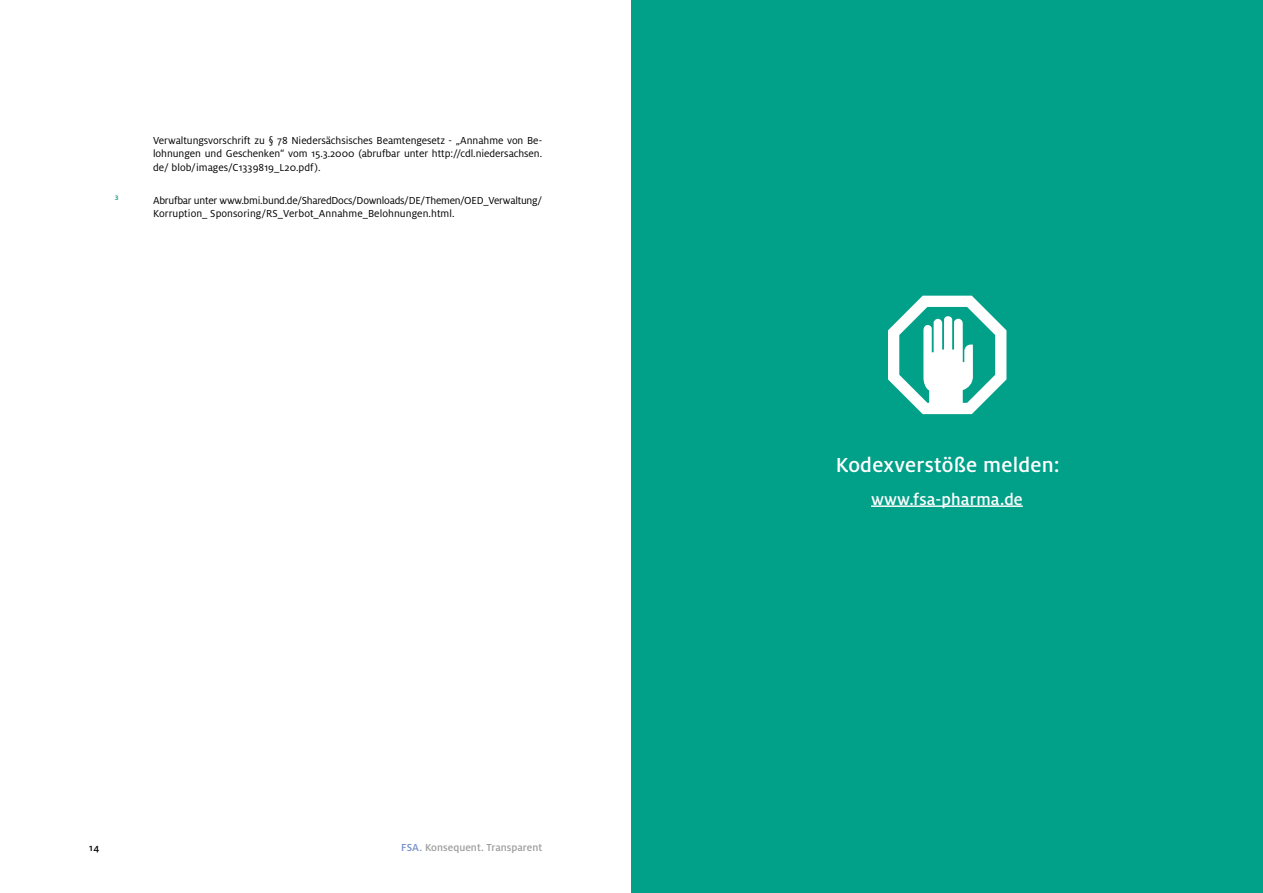
<style>
.page{position:relative;width:1263px;height:893px;background:#fff}
.page>*{position:absolute;margin:0;border:0;box-sizing:border-box;transform-origin:0 0}
.t1{font:500 22.5px "Milo Pro";letter-spacing:.01em;color:#fff}
.t2{font:500 18px "Milo Pro";letter-spacing:.01em;color:#fff}
.t3{font:13.5px "Milo Pro";color:#0ea087}
.t4{font:11.25px/13.5px "Milo Pro";letter-spacing:-.005em;color:#000;text-align:justify}
.t5{font:500 11.25px "Milo Pro";letter-spacing:.005em;color:#9d9d9c}
.t6{font:500 10.5px "Milo Pro";color:#000}
.s1{color:#748fc9}
</style>
<div class="page">
<div style="left:631px;top:0;width:632px;height:893px;background:#00a089"></div>
<hr style="left:871px;top:505px;width:152px;height:2px;background:#fff">
<svg style="left:888px;top:296px;width:118px;height:118px"></svg>
<p class="t4" style="left:153px;top:134px;width:391px">Verwaltungsvorschrift zu § 78 Niedersächsisches Beamtengesetz - „Annahme von Be&shy;lohnungen und Geschenken“ vom 15.3.2000 (abrufbar unter http://cdl.niedersachsen. de/ blob/images/C1339819_L20.pdf).</p>
<p class="t3" style="left:115px;top:192px;width:5px">³</p>
<p class="t4" style="left:153px;top:194px;width:391px">Abrufbar unter www.bmi.bund.de/SharedDocs/Downloads/DE/Themen/OED_Verwaltung/<br>Korruption_ Sponsoring/RS_Verbot_Annahme_Belohnungen.html.</p>
<p class="t6" style="left:89px;top:842px;width:12px">14</p>
<p class="t5" style="left:401px;top:841px;width:142px"><span class="s1">FSA.</span> Konsequent. Transparent</p>
<h1 class="t1" style="left:836px;top:452px;width:226px">Kodexverstöße melden:</h1>
<h2 class="t2" style="left:871px;top:489px;width:153px">www.fsa-pharma.de</h2>
</div>
